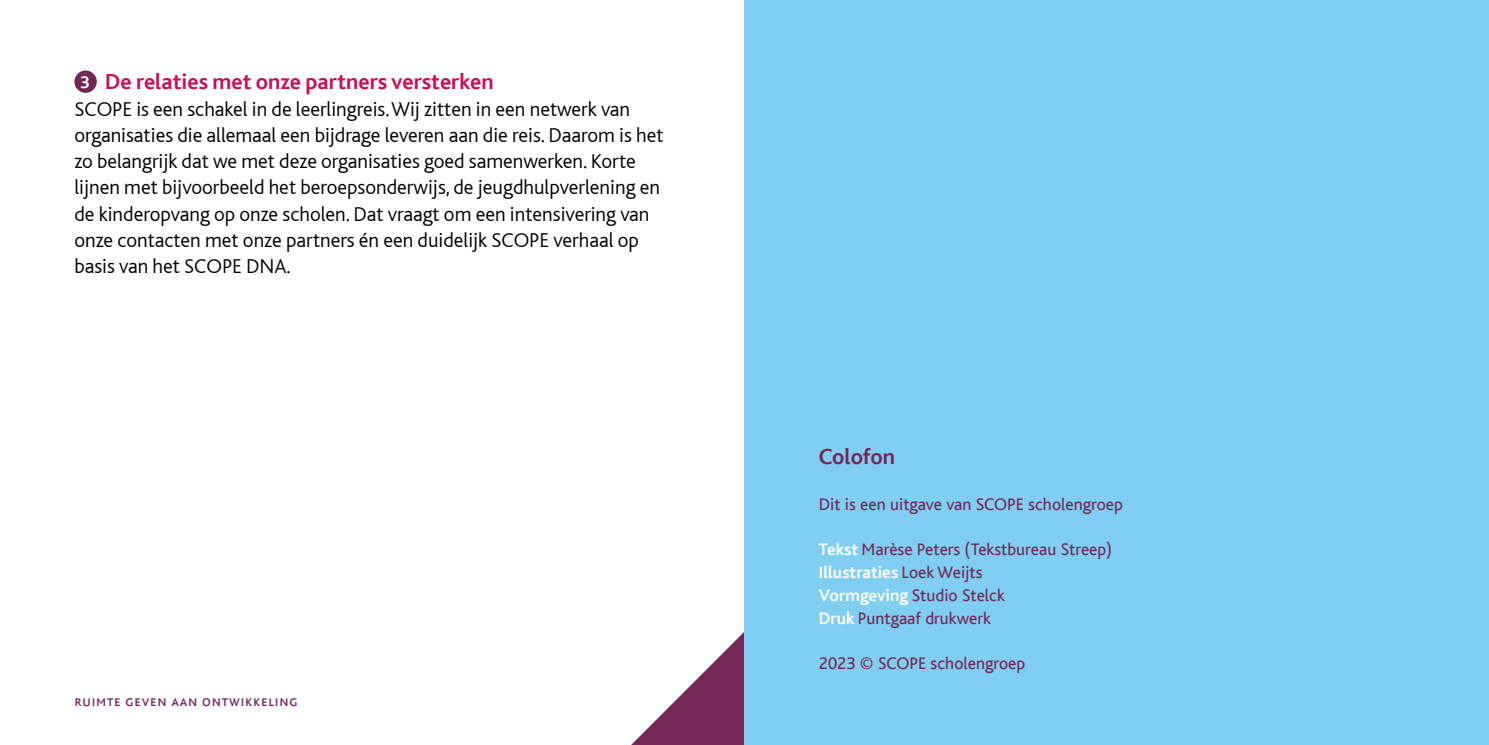
<style>
.page{position:relative;width:1489px;height:745px;background:#fff}
.page>*{position:absolute;margin:0;border:0;box-sizing:border-box;transform-origin:0 0}
.t1{font:700 22.75px "Bliss";color:#c71055}
.t2{font:700 22.75px "Bliss";color:#732758}
.t3{font:300 21px/26.2px "Bliss";color:#000}
.t4{font:17.5px/22.8px "Bliss";color:#732758}
.t5{font:15.75px "Bliss Caps";letter-spacing:.05em;color:#732758}
.s1{font-size:17.5px;color:#fff}
.s2{font-weight:700;color:#fff}
</style>
<div class="page">
<svg style="left:632px;top:632px;width:112px;height:112px"></svg>
<div style="left:74px;top:70px;width:23px;height:23px;background:#732758;border-radius:50%"></div>
<div style="left:744px;top:0;width:744px;height:744px;background:#80cff2"></div>
<p class="t1" style="left:80px;top:70px;width:415px"><span class="s1">3</span> De relaties met onze partners versterken</p>
<p class="t3" style="left:74px;top:96px;width:590px">SCOPE is een schakel in de leerlingreis. Wij zitten in een netwerk van organisaties die allemaal een bijdrage leveren aan die reis. Daarom is het zo belangrijk dat we met deze organisaties goed samenwerken. Korte lijnen met bijvoorbeeld het beroepsonderwijs, de jeugdhulpverlening en de kinderopvang op onze scholen. Dat vraagt om een intensivering van onze contacten met onze partners én een duidelijk SCOPE verhaal op basis van het SCOPE DNA.</p>
<p class="t5" style="left:74px;top:692px;width:225px">ruimte geven aan ontwikkeling</p>
<p class="t2" style="left:819px;top:445px;width:78px">Colofon</p>
<p class="t4" style="left:819px;top:493px;width:305px">Dit is een uitgave van SCOPE scholengroep</p>
<p class="t4" style="left:819px;top:538px;width:294px"><span class="s2">Tekst</span> Marèse Peters (Tekstbureau Streep)<br><span class="s2">Illustraties</span> Loek Weijts<br><span class="s2">Vormgeving</span> Studio Stelck<br><span class="s2">Druk</span> Puntgaaf drukwerk</p>
<p class="t4" style="left:818px;top:652px;width:208px">2023 © SCOPE scholengroep</p>
</div>
